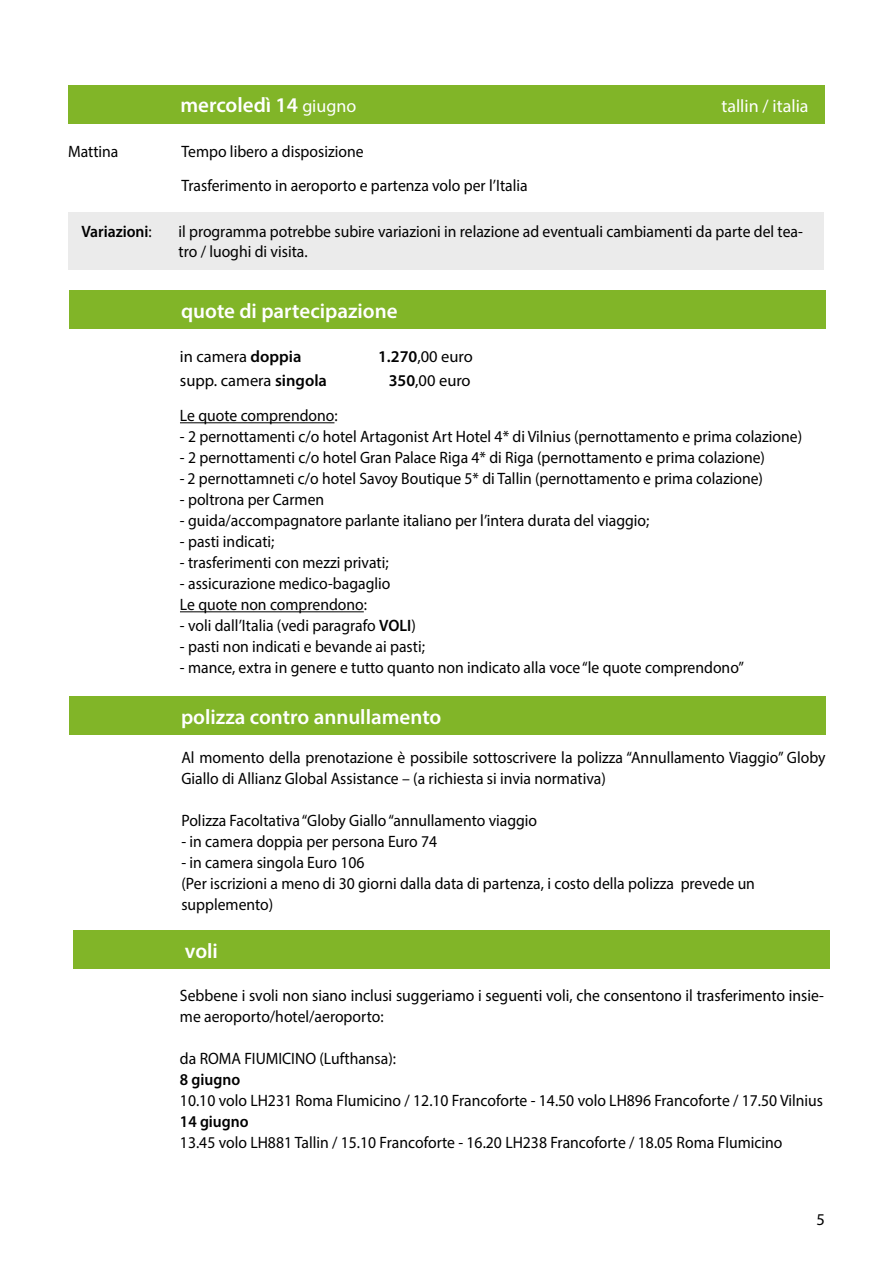
<style>
.page{position:relative;width:893px;height:1263px;background:#fff}
.page>*{position:absolute;margin:0;border:0;box-sizing:border-box;transform-origin:0 0}
.t1{font:600 21px "Myriad Pro";color:#fff}
.t2{font:18px "Myriad Pro";color:#fff}
.t3{font:16.5px/21px "Myriad Pro";color:#000;scale:.95 1}
.t4{font:16.5px "Myriad Pro";color:#000}
.t5{font:600 16.5px "Myriad Pro";color:#000;scale:.95 1}
.s1{font-weight:400;font-size:18px}
.s2{font-weight:400}
.s3{font-weight:600}
</style>
<div class="page">
<div style="left:68px;top:85px;width:757px;height:38px;background:#81b528"></div>
<div style="left:69px;top:290px;width:756px;height:39px;background:#81b528"></div>
<div style="left:69px;top:696px;width:756px;height:39px;background:#81b528"></div>
<div style="left:73px;top:930px;width:756px;height:38px;background:#81b528"></div>
<div style="left:69px;top:212px;width:755px;height:57px;background:#ebebeb"></div>
<hr style="left:180px;top:422px;width:154px;height:1px;background:#000">
<hr style="left:180px;top:611px;width:184px;height:1px;background:#000">
<p class="t1" style="left:180px;top:92px;width:177px">mercoledì 14 <span class="s1">giugno</span></p>
<p class="t2" style="left:721px;top:95px;width:89px">tallin / italia</p>
<p class="t3" style="left:68px;top:141px;width:55px">Mattina</p>
<p class="t3" style="left:182px;top:134px;width:366px;line-height:33.6px">Tempo libero a disposizione<br>Trasferimento in aeroporto e partenza volo per l’Italia</p>
<p class="t5" style="left:81px;top:221px;width:76px">Variazioni<span class="s2">:</span></p>
<p class="t3" style="left:178px;top:221px;width:659px;line-height:19.5px">il programma potrebbe subire variazioni in relazione ad eventuali cambiamenti da parte del tea&shy;tro / luoghi di visita.</p>
<p class="t1" style="left:181px;top:297px;width:218px">quote di partecipazione</p>
<p class="t4" style="left:180px;top:347px;width:123px">in camera <span class="s3">doppia</span></p>
<p class="t4" style="left:378px;top:347px;width:96px"><span class="s3">1.270</span>,00 euro</p>
<p class="t4" style="left:180px;top:370px;width:148px">supp. camera <span class="s3">singola</span></p>
<p class="t4" style="left:389px;top:370px;width:84px"><span class="s3">350</span>,00 euro</p>
<p class="t3" style="left:180px;top:405px;width:168px">Le quote comprendono:</p>
<p class="t3" style="left:180px;top:426px;width:656px">- 2 pernottamenti c/o hotel Artagonist Art Hotel 4* di Vilnius (pernottamento e prima colazione)</p>
<p class="t3" style="left:180px;top:447px;width:617px">- 2 pernottamenti c/o hotel Gran Palace Riga 4* di Riga (pernottamento e prima colazione)</p>
<p class="t3" style="left:180px;top:468px;width:615px">- 2 pernottamneti c/o hotel Savoy Boutique 5* di Tallin (pernottamento e prima colazione)</p>
<p class="t3" style="left:180px;top:489px;width:153px">- poltrona per Carmen</p>
<p class="t3" style="left:180px;top:510px;width:496px">- guida/accompagnatore parlante italiano per l’intera durata del viaggio;</p>
<p class="t3" style="left:180px;top:531px;width:101px">- pasti indicati;</p>
<p class="t3" style="left:180px;top:552px;width:221px">- trasferimenti con mezzi privati;</p>
<p class="t3" style="left:180px;top:573px;width:223px">- assicurazione medico-bagaglio<br>Le quote non comprendono:</p>
<p class="t3" style="left:180px;top:615px;width:250px">- voli dall’Italia (vedi paragrafo <span class="s3">VOLI</span>)</p>
<p class="t3" style="left:180px;top:636px;width:259px">- pasti non indicati e bevande ai pasti;</p>
<p class="t3" style="left:180px;top:657px;width:595px">- mance, extra in genere e tutto quanto non indicato alla voce “le quote comprendono”</p>
<p class="t1" style="left:181px;top:703px;width:262px">polizza contro annullamento</p>
<p class="t3" style="left:181px;top:746px;width:680px">Al momento della prenotazione è possibile sottoscrivere la polizza “Annullamento Viaggio” Globy<br>Giallo di Allianz Global Assistance – (a richiesta si invia normativa)</p>
<p class="t3" style="left:181px;top:809px;width:376px">Polizza Facoltativa “Globy Giallo “annullamento viaggio</p>
<p class="t3" style="left:181px;top:830px;width:271px">- in camera doppia per persona Euro 74</p>
<p class="t3" style="left:181px;top:851px;width:605px">- in camera singola Euro 106<br>(Per iscrizioni a meno di 30 giorni dalla data di partenza, i costo della polizza prevede un supplemento)</p>
<p class="t1" style="left:185px;top:937px;width:35px">voli</p>
<p class="t3" style="left:180px;top:985px;width:679px">Sebbene i svoli non siano inclusi suggeriamo i seguenti voli, che consentono il trasferimento insie&shy;me aeroporto/hotel/aeroporto:</p>
<p class="t3" style="left:180px;top:1048px;width:229px">da ROMA FIUMICINO (Lufthansa):</p>
<p class="t5" style="left:180px;top:1069px;width:65px">8 giugno</p>
<p class="t3" style="left:180px;top:1090px;width:678px">10.10 volo LH231 Roma FIumicino / 12.10 Francoforte - 14.50 volo LH896 Francoforte / 17.50 Vilnius</p>
<p class="t5" style="left:180px;top:1111px;width:74px">14 giugno</p>
<p class="t3" style="left:180px;top:1132px;width:636px">13.45 volo LH881 Tallin / 15.10 Francoforte - 16.20 LH238 Francoforte / 18.05 Roma FIumicino</p>
<p class="t4" style="left:816px;top:1210px;width:10px">5</p>
</div>
